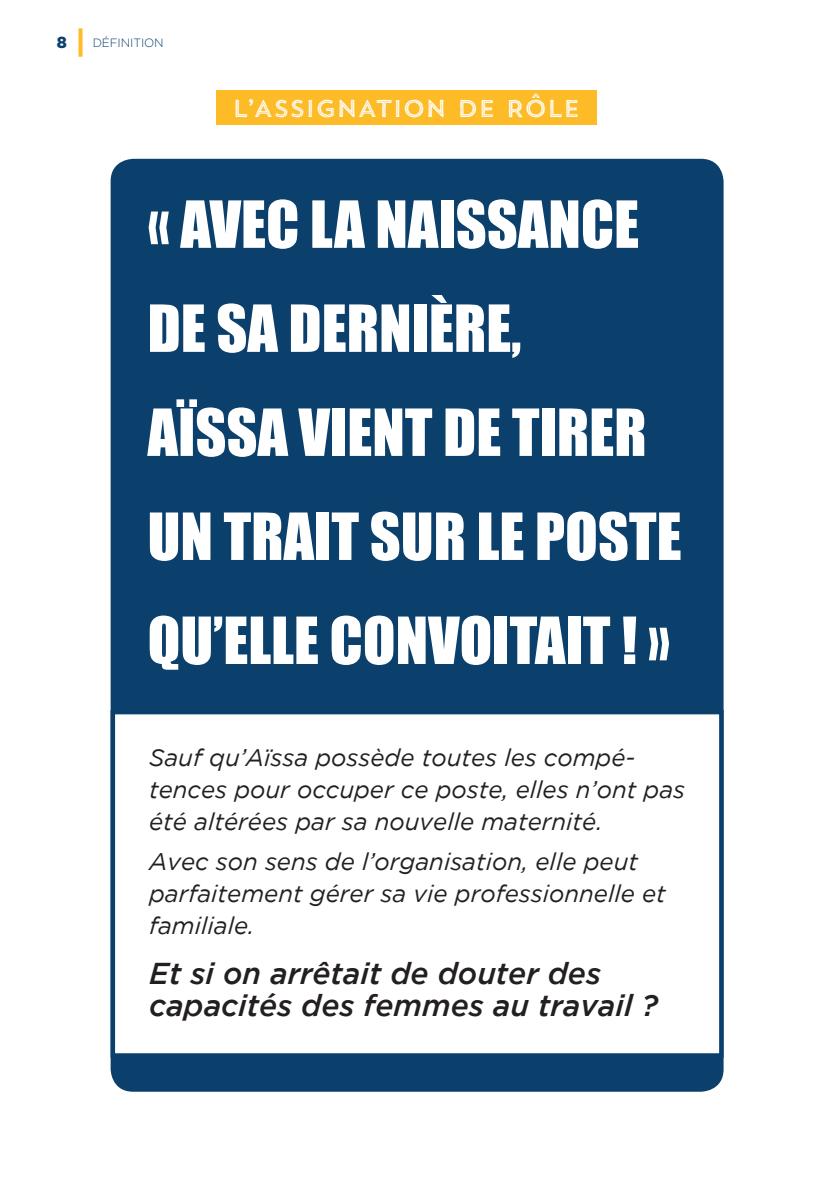
<style>
.page{position:relative;width:840px;height:1191px;background:#fff}
.page>*{position:absolute;margin:0;border:0;box-sizing:border-box;transform-origin:0 0}
.t1{font:60px "Impact";color:#fff}
.t2{font:italic 500 30px/32px "Gotham";color:#231f20}
.t3{font:italic 24px/32px "Gotham";color:#231f20}
.t4{font:24px "Trend HM Sans Five";color:#fff}
.t5{font:900 16px "Gotham";color:#0b406d}
.t6{font:300 12px "Gotham";letter-spacing:-.01em;color:#0b406d}
</style>
<div class="page">
<svg style="left:78px;top:28px;width:4px;height:29px"></svg>
<div style="left:110px;top:159px;width:613px;height:932px;background:#0b406d;border-radius:23px"></div>
<div style="left:113px;top:712px;width:608px;height:343px;background:#fff"></div>
<div style="left:110px;top:710px;width:613px;height:347px;border:4px solid #0b406d"></div>
<div style="left:216px;top:91px;width:380px;height:34px;background:#fdbb28"></div>
<p class="t5" style="left:57px;top:33px;width:12px">8</p>
<p class="t6" style="left:93px;top:36px;width:73px">DÉFINITION</p>
<p class="t4" style="left:232px;top:93px;width:349px">L’ASSIGNATION DE RÔLE</p>
<p class="t1" style="left:147px;top:178px;width:493px">« AVEC LA NAISSANCE</p>
<p class="t1" style="left:147px;top:282px;width:375px">DE SA DERNIÈRE,</p>
<p class="t1" style="left:147px;top:386px;width:500px">AÏSSA VIENT DE TIRER</p>
<p class="t1" style="left:147px;top:490px;width:535px">UN TRAIT SUR LE POSTE</p>
<p class="t1" style="left:147px;top:594px;width:523px">QU’ELLE CONVOITAIT ! »</p>
<p class="t3" style="left:149px;top:741px;width:537px">Sauf qu’Aïssa possède toutes les compé&shy;tences pour occuper ce poste, elles n’ont pas été altérées par sa nouvelle maternité.</p>
<p class="t3" style="left:149px;top:845px;width:518px">Avec son sens de l’organisation, elle peut parfaitement gérer sa vie professionnelle et familiale.</p>
<p class="t2" style="left:149px;top:957px;width:510px">Et si on arrêtait de douter des capacités des femmes au travail ?</p>
</div>
